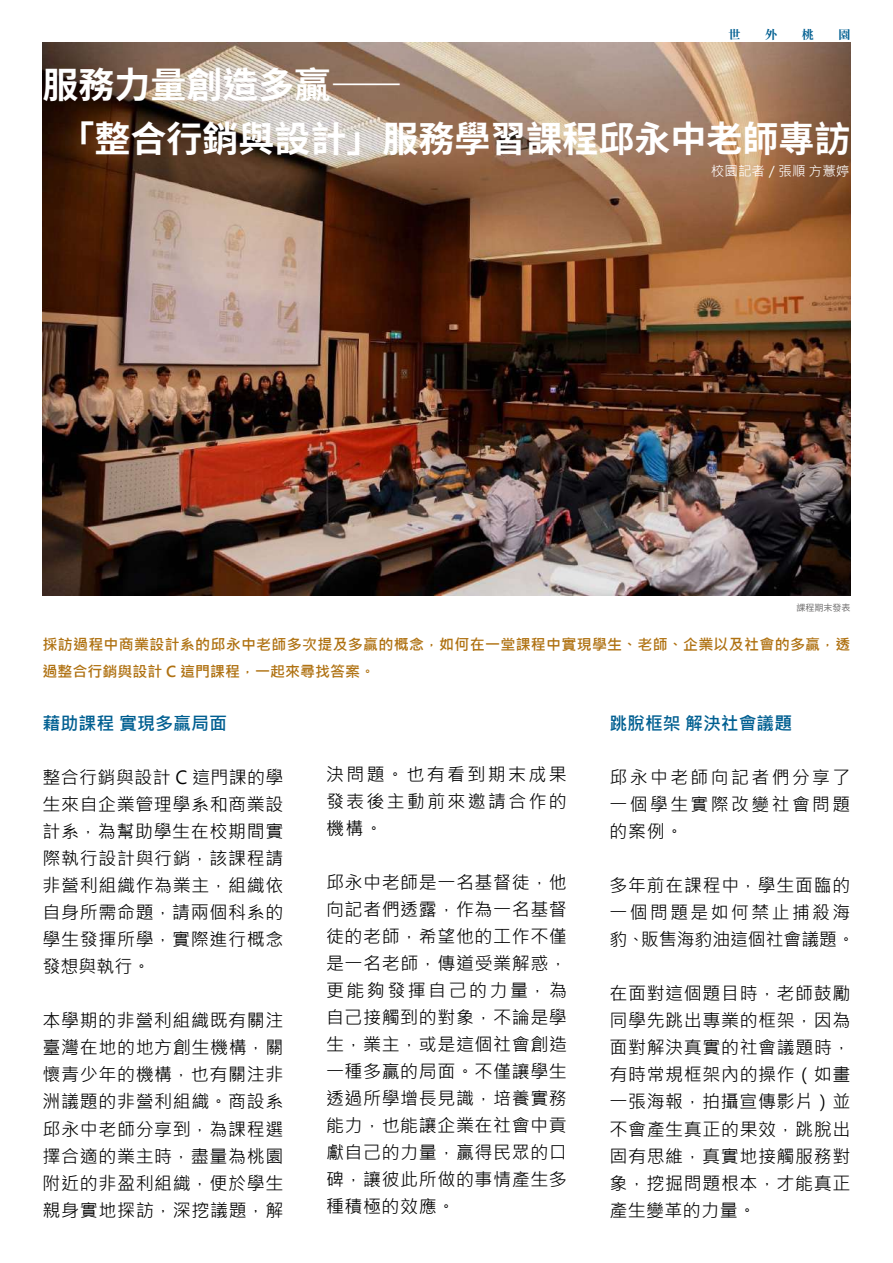
<style>
.page{position:relative;width:893px;height:1263px;background:#fff}
.page>*{position:absolute;margin:0;border:0;box-sizing:border-box;transform-origin:0 0}
.t1{font:700 36px/54px "Noto Sans Mono CJ Ktc";color:#fff}
.t2{font:18px/27px "Microsoft Jheng Hei";letter-spacing:.035em;color:#000;text-align:justify}
.t3{font:700 18px "Microsoft Jheng Hei";color:#005f91}
.t4{font:700 15px/27px "Microsoft Jheng Hei";letter-spacing:.02em;color:#af7111}
.t5{font:13.5px "Microsoft Jheng Hei";color:#fff}
.t6{font:700 12px "Noto Serif CJ Ktc";color:#005f91}
.t7{font:9px "Noto Sans Mono CJ Ktc";color:#727171}
</style>
<div class="page">
<img style="left:43px;top:43px;width:807px;height:552px">
<p class="t6" style="left:728px;top:28px;width:13px">世</p>
<p class="t6" style="left:765px;top:28px;width:13px">外</p>
<p class="t6" style="left:802px;top:28px;width:13px">桃</p>
<p class="t6" style="left:838px;top:28px;width:13px">園</p>
<h1 class="t1" style="left:58px;top:58px;width:794px;text-indent:-16px">服務力量創造多贏——<br>「整合行銷與設計」服務學習課程邱永中老師專訪</h1>
<p class="t5" style="left:711px;top:163px;width:140px">校園記者／張順 方薏婷</p>
<p class="t7" style="left:796px;top:602px;width:55px">課程期末發表</p>
<p class="t4" style="left:43px;top:631px;width:809px">採訪過程中商業設計系的邱永中老師多次提及多贏的概念，如何在一堂課程中實現學生、老師、企業以及社會的多贏，透過整合行銷與設計 C 這門課程，一起來尋找答案。</p>
<p class="t3" style="left:43px;top:712px;width:186px">藉助課程 實現多贏局面</p>
<p class="t2" style="left:43px;top:764px;width:242px">整合行銷與設計 C 這門課的學生來自企業管理學系和商業設計系，為幫助學生在校期間實際執行設計與行銷，該課程請非營利組織作為業主，組織依自身所需命題，請兩個科系的學生發揮所學，實際進行概念發想與執行。</p>
<p class="t2" style="left:43px;top:1007px;width:243px">本學期的非營利組織既有關注臺灣在地的地方創生機構，關懷青少年的機構，也有關注非洲議題的非營利組織。商設系邱永中老師分享到，為課程選擇合適的業主時，盡量為桃園附近的非盈利組織，便於學生親身實地探訪，深挖議題，解</p>
<p class="t2" style="left:326px;top:761px;width:242px">決問題。也有看到期末成果發表後主動前來邀請合作的機構。</p>
<p class="t2" style="left:326px;top:869px;width:243px">邱永中老師是一名基督徒，他向記者們透露，作為一名基督徒的老師，希望他的工作不僅是一名老師，傳道受業解惑，更能夠發揮自己的力量，為自己接觸到的對象，不論是學生，業主，或是這個社會創造一種多贏的局面。不僅讓學生透過所學增長見識，培養實務能力，也能讓企業在社會中貢獻自己的力量，贏得民眾的口碑，讓彼此所做的事情產生多種積極的效應。</p>
<p class="t3" style="left:609px;top:712px;width:184px">跳脫框架 解決社會議題</p>
<p class="t2" style="left:609px;top:764px;width:242px">邱永中老師向記者們分享了一個學生實際改變社會問題的案例。</p>
<p class="t2" style="left:609px;top:872px;width:247px;text-align:left">多年前在課程中，學生面臨的一個問題是如何禁止捕殺海豹、販售海豹油這個社會議題。</p>
<p class="t2" style="left:609px;top:980px;width:243px">在面對這個題目時，老師鼓勵同學先跳出專業的框架，因為面對解決真實的社會議題時，有時常規框架內的操作（如畫一張海報，拍攝宣傳影片）並不會產生真正的果效，跳脫出固有思維，真實地接觸服務對象，挖掘問題根本，才能真正產生變革的力量。</p>
</div>
